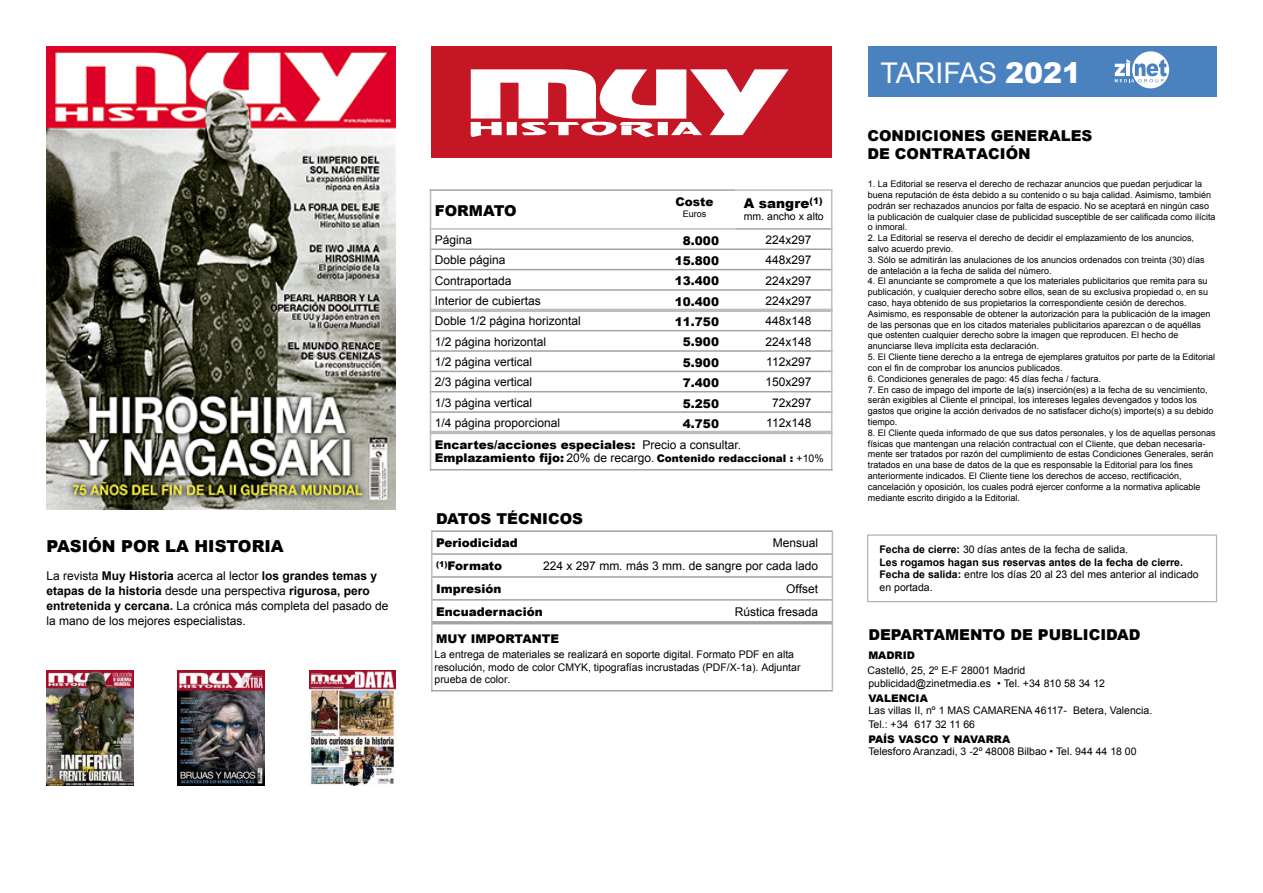
<style>
.page{position:relative;width:1263px;height:893px;background:#fff}
.page>*{position:absolute;margin:0;border:0;box-sizing:border-box;transform-origin:0 0}
.t1{font:28.5px "Arial";color:#fff}
.t2{font:900 16.5px "Arial";color:#000}
.t3{font:900 15px/18px "Arial";color:#000}
.t4{font:900 13.5px "Arial";color:#000}
.t5{font:12px/15px "Arial";color:#000}
.t6{font:900 12px/13.5px "Arial";color:#000}
.t7{font:10.5px/12.6px "Arial";color:#000}
.t8{font:900 10.5px "Arial";color:#000}
.t9{font:9px/10.8px "Arial";color:#000}
.s1{font-weight:700}
.s2{font-weight:400}
.s3{font-weight:900}
</style>
<div class="page">
<hr style="left:430px;top:228px;width:305px;height:2px;background:#bdbdbd">
<hr style="left:735px;top:228px;width:97px;height:2px;background:#a3a3a3">
<hr style="left:430px;top:248px;width:402px;height:2px;background:#a3a3a3">
<hr style="left:430px;top:269px;width:402px;height:1px;background:#a3a3a3">
<hr style="left:430px;top:289px;width:402px;height:2px;background:#a3a3a3">
<svg style="left:431px;top:308px;width:400px;height:4px;background:#c7c7c7"></svg>
<hr style="left:430px;top:330px;width:402px;height:1px;background:#a3a3a3">
<hr style="left:430px;top:350px;width:402px;height:2px;background:#a3a3a3">
<hr style="left:430px;top:370px;width:402px;height:2px;background:#a3a3a3">
<hr style="left:430px;top:391px;width:402px;height:1px;background:#a3a3a3">
<hr style="left:430px;top:411px;width:402px;height:2px;background:#a3a3a3">
<hr style="left:430px;top:431px;width:402px;height:3px;background:#bdbdbd">
<hr style="left:430px;top:189px;width:1px;height:281px;background:#bdbdbd">
<hr style="left:831px;top:189px;width:1px;height:281px;background:#bdbdbd">
<hr style="left:430px;top:189px;width:305px;height:2px;background:#a3a3a3">
<hr style="left:735px;top:189px;width:97px;height:2px;background:#bdbdbd">
<hr style="left:430px;top:469px;width:402px;height:1px;background:#a3a3a3">
<div style="left:867px;top:534px;width:350px;height:68px;border:1px solid #b2b2b2"></div>
<div style="left:868px;top:46px;width:348px;height:51px;background:#4a82bf"></div>
<svg style="left:1115px;top:51px;width:54px;height:37px"></svg>
<hr style="left:431px;top:530px;width:401px;height:2px;background:#a3a3a3">
<hr style="left:431px;top:553px;width:401px;height:1px;background:#a3a3a3">
<hr style="left:431px;top:576px;width:401px;height:1px;background:#a3a3a3">
<hr style="left:431px;top:599px;width:401px;height:1px;background:#a3a3a3">
<hr style="left:431px;top:621px;width:401px;height:3px;background:#a3a3a3">
<hr style="left:431px;top:530px;width:2px;height:161px;background:#bdbdbd">
<hr style="left:832px;top:530px;width:1px;height:161px;background:#bdbdbd">
<hr style="left:431px;top:690px;width:401px;height:1px;background:#a3a3a3">
<img style="left:178px;top:670px;width:86px;height:115px">
<img style="left:47px;top:670px;width:86px;height:115px">
<img style="left:309px;top:670px;width:87px;height:115px">
<img style="left:47px;top:46px;width:348px;height:463px">
<div style="left:431px;top:46px;width:401px;height:112px;background:#c51625"></div>
<svg style="left:471px;top:69px;width:318px;height:68px"></svg>
<h2 class="t2" style="left:47px;top:534px;width:239px">PASIÓN POR LA HISTORIA</h2>
<h3 class="t5" style="left:47px;top:568px;width:344px">La revista <span class="s1">Muy Historia</span> acerca al lector <span class="s1">los grandes temas y etapas de la historia</span> desde una perspectiva <span class="s1">rigurosa, pero entretenida y cercana.</span> La crónica más completa del pasado de la mano de los mejores especialistas.</h3>
<h3 class="t3" style="left:435px;top:200px;width:83px">FORMATO</h3>
<h3 class="t6" style="left:676px;top:195px;width:40px">Coste</h3>
<p class="t9" style="left:683px;top:208px;width:25px">Euros</p>
<h3 class="t4" style="left:744px;top:193px;width:80px">A sangre<sup>(1)</sup></h3>
<p class="t7" style="left:744px;top:210px;width:81px">mm. ancho x alto</p>
<h3 class="t5" style="left:435px;top:232px;width:39px">Página</h3>
<h3 class="t6" style="left:683px;top:233px;width:38px">8.000</h3>
<h3 class="t5" style="left:765px;top:232px;width:48px">224x297</h3>
<h3 class="t5" style="left:435px;top:252px;width:72px">Doble página</h3>
<h3 class="t6" style="left:675px;top:253px;width:46px">15.800</h3>
<h3 class="t5" style="left:765px;top:252px;width:48px">448x297</h3>
<h3 class="t5" style="left:435px;top:273px;width:78px">Contraportada</h3>
<h3 class="t6" style="left:675px;top:274px;width:46px">13.400</h3>
<h3 class="t5" style="left:765px;top:273px;width:48px">224x297</h3>
<h3 class="t5" style="left:435px;top:293px;width:108px">Interior de cubiertas</h3>
<h3 class="t6" style="left:675px;top:294px;width:46px">10.400</h3>
<h3 class="t5" style="left:765px;top:293px;width:48px">224x297</h3>
<h3 class="t5" style="left:435px;top:314px;width:148px">Doble 1/2 página horizontal</h3>
<h3 class="t6" style="left:675px;top:314px;width:46px">11.750</h3>
<h3 class="t5" style="left:765px;top:314px;width:48px">448x148</h3>
<h3 class="t5" style="left:435px;top:334px;width:113px">1/2 página horizontal</h3>
<h3 class="t6" style="left:683px;top:335px;width:38px">5.900</h3>
<h3 class="t5" style="left:765px;top:334px;width:48px">224x148</h3>
<h3 class="t5" style="left:435px;top:354px;width:99px">1/2 página vertical</h3>
<h3 class="t6" style="left:683px;top:355px;width:38px">5.900</h3>
<h3 class="t5" style="left:766px;top:354px;width:47px">112x297</h3>
<h3 class="t5" style="left:435px;top:375px;width:99px">2/3 página vertical</h3>
<h3 class="t6" style="left:683px;top:375px;width:38px">7.400</h3>
<h3 class="t5" style="left:765px;top:375px;width:48px">150x297</h3>
<h3 class="t5" style="left:435px;top:395px;width:99px">1/3 página vertical</h3>
<h3 class="t6" style="left:683px;top:396px;width:38px">5.250</h3>
<h3 class="t5" style="left:772px;top:395px;width:41px">72x297</h3>
<h3 class="t5" style="left:435px;top:415px;width:127px">1/4 página proporcional</h3>
<h3 class="t6" style="left:683px;top:416px;width:38px">4.750</h3>
<h3 class="t5" style="left:766px;top:415px;width:47px">112x148</h3>
<h3 class="t6" style="left:435px;top:437px;width:308px">Encartes/acciones especiales: <span class="s2">Precio a consultar.<br></span>Emplazamiento fijo: <span class="s2">20% de recargo.</span></h3>
<p class="t8" style="left:657px;top:451px;width:169px">Contenido redaccional : <span class="s2">+10%</span></p>
<h3 class="t3" style="left:436px;top:509px;width:148px">DATOS TÉCNICOS</h3>
<h3 class="t6" style="left:436px;top:536px;width:83px">Periodicidad</h3>
<h3 class="t5" style="left:773px;top:535px;width:47px">Mensual</h3>
<h3 class="t6" style="left:436px;top:559px;width:68px"><sup>(1)</sup>Formato</h3>
<h3 class="t5" style="left:543px;top:558px;width:276px">224 x 297 mm. más 3 mm. de sangre por cada lado</h3>
<h3 class="t6" style="left:436px;top:581px;width:67px">Impresión</h3>
<h3 class="t5" style="left:786px;top:581px;width:33px">Offset</h3>
<h3 class="t6" style="left:436px;top:604px;width:108px">Encuadernación</h3>
<h3 class="t5" style="left:735px;top:604px;width:85px">Rústica fresada</h3>
<h3 class="t6" style="left:436px;top:631px;width:125px">MUY IMPORTANTE</h3>
<p class="t7" style="left:435px;top:648px;width:367px">La entrega de materiales se realizará en soporte digital. Formato PDF en alta resolución, modo de color CMYK, tipografías incrustadas (PDF/X-1a). Adjuntar prueba de color.</p>
<h1 class="t1" style="left:881px;top:57px;width:202px">TARIFAS <span class="s3">2021</span></h1>
<h3 class="t3" style="left:867px;top:126px;width:226px">CONDICIONES GENERALES<br>DE CONTRATACIÓN</h3>
<p class="t9" style="left:868px;top:179px;width:349px">1. La Editorial se reserva el derecho de rechazar anuncios que puedan perjudicar la buena reputación de ésta debido a su contenido o su baja calidad. Asimismo, también podrán ser rechazados anuncios por falta de espacio. No se aceptará en ningún caso la publicación de cualquier clase de publicidad susceptible de ser calificada como ilícita o inmoral.</p>
<p class="t9" style="left:868px;top:233px;width:328px">2. La Editorial se reserva el derecho de decidir el emplazamiento de los anuncios, salvo acuerdo previo.</p>
<p class="t9" style="left:868px;top:254px;width:338px">3. Sólo se admitirán las anulaciones de los anuncios ordenados con treinta (30) días de antelación a la fecha de salida del número.</p>
<p class="t9" style="left:868px;top:276px;width:344px">4. El anunciante se compromete a que los materiales publicitarios que remita para su publicación, y cualquier derecho sobre ellos, sean de su exclusiva propiedad o, en su caso, haya obtenido de sus propietarios la correspondiente cesión de derechos.<br>Asimismo, es responsable de obtener la autorización para la publicación de la imagen de las personas que en los citados materiales publicitarios aparezcan o de aquéllas que ostenten cualquier derecho sobre la imagen que reproducen. El hecho de anunciarse lleva implícita esta declaración.</p>
<p class="t9" style="left:868px;top:351px;width:349px">5. El Cliente tiene derecho a la entrega de ejemplares gratuitos por parte de la Editorial con el fin de comprobar los anuncios publicados.</p>
<p class="t9" style="left:868px;top:373px;width:235px">6. Condiciones generales de pago: 45 días fecha / factura.</p>
<p class="t9" style="left:868px;top:384px;width:347px">7. En caso de impago del importe de la(s) inserción(es) a la fecha de su vencimiento, serán exigibles al Cliente el principal, los intereses legales devengados y todos los gastos que origine la acción derivados de no satisfacer dicho(s) importe(s) a su debido tiempo.</p>
<p class="t9" style="left:868px;top:427px;width:349px">8. El Cliente queda informado de que sus datos personales, y los de aquellas personas físicas que mantengan una relación contractual con el Cliente, que deban necesaria&shy;mente ser tratados por razón del cumplimiento de estas Condiciones Generales, serán tratados en una base de datos de la que es responsable la Editorial para los fines anteriormente indicados. El Cliente tiene los derechos de acceso, rectificación, cancelación y oposición, los cuales podrá ejercer conforme a la normativa aplicable mediante escrito dirigido a la Editorial.</p>
<p class="t7" style="left:880px;top:543px;width:321px"><span class="s1">Fecha de cierre:</span> 30 días antes de la fecha de salida.<br><span class="s1">Les rogamos hagan sus reservas antes de la fecha de cierre.<br>Fecha de salida:</span> entre los días 20 al 23 del mes anterior al indicado en portada.</p>
<h3 class="t3" style="left:868px;top:625px;width:274px">DEPARTAMENTO DE PUBLICIDAD</h3>
<p class="t8" style="left:868px;top:647px;width:48px">MADRID</p>
<p class="t7" style="left:868px;top:663px;width:239px;line-height:13.2px">Castelló, 25, 2º E-F 28001 Madrid publicidad@zinetmedia.es • Tel. +34 810 58 34 12</p>
<p class="t8" style="left:868px;top:690px;width:61px">VALENCIA</p>
<p class="t7" style="left:868px;top:704px;width:285px;line-height:13.5px">Las villas II, nº 1 MAS CAMARENA 46117- Betera, Valencia.<br>Tel.: +34 617 32 11 66</p>
<p class="t8" style="left:868px;top:731px;width:143px">PAÍS VASCO Y NAVARRA</p>
<p class="t7" style="left:868px;top:745px;width:270px">Telesforo Aranzadi, 3 -2º 48008 Bilbao • Tel. 944 44 18 00</p>
</div>
